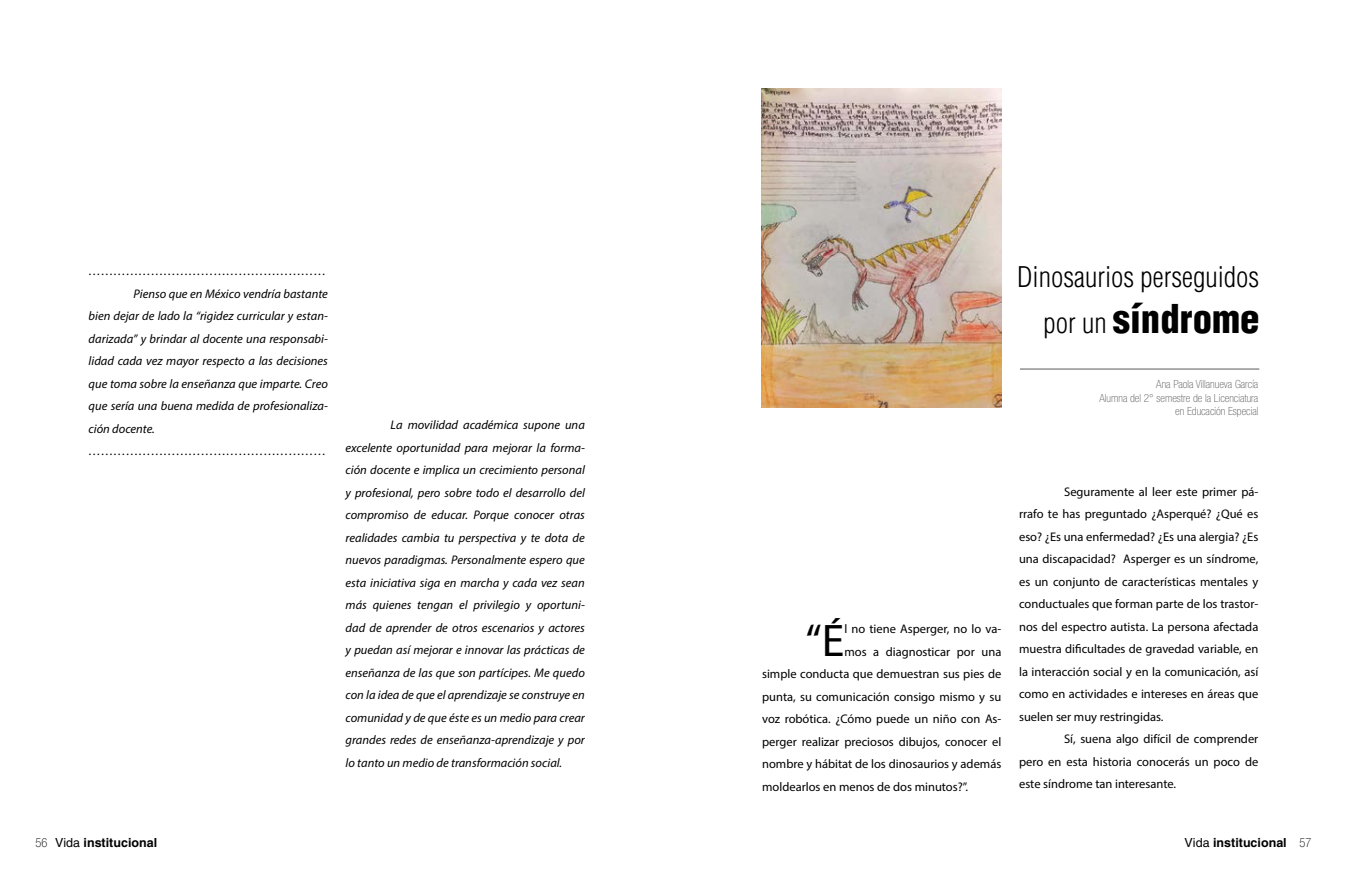
<style>
.page{position:relative;width:1347px;height:886px;background:#fff}
.page>*{position:absolute;margin:0;border:0;box-sizing:border-box;transform-origin:0 0}
.t1{font:45.88px "Myriad Pro";color:#000}
.t2{font:900 condensed 38.75px "Helvetica";color:#000}
.t3{font:300 condensed 27.75px "Helvetica";color:#000}
.t4{font:italic 12.5px/22.5px "Myriad Pro";color:#000;text-align:justify}
.t5{font:12.5px/22.5px "Myriad Pro";color:#000;text-align:justify}
.t6{font:700 12.5px "Helvetica CE";color:#000}
.t7{font:100 condensed 11.25px/13.5px "Helvetica Neue LT Std";color:#58595b;text-align:right}
.s1{font-weight:300;font-size:27.75px}
.s2{font-family:"Helvetica Neue LT Std";font-weight:100;font-stretch:condensed}
.s3{font-family:"Helvetica";font-weight:400}
</style>
<div class="page">
<hr style="left:1020px;top:369px;width:239px;height:1px;background:#58595b">
<img style="left:761px;top:89px;width:240px;height:318px">
<p class="t4" style="left:89px;top:259px;width:239px">…………………………………………………</p>
<p class="t4" style="left:134px;top:282px;width:196px">Pienso que en México vendría bastante</p>
<p class="t4" style="left:89px;top:304px;width:241px">bien dejar de lado la “rigidez curricular y estan-</p>
<p class="t4" style="left:89px;top:327px;width:241px">darizada” y brindar al docente una responsabi-</p>
<p class="t4" style="left:89px;top:349px;width:241px">lidad cada vez mayor respecto a las decisiones</p>
<p class="t4" style="left:89px;top:372px;width:241px">que toma sobre la enseñanza que imparte. Creo</p>
<p class="t4" style="left:89px;top:394px;width:241px">que sería una buena medida de profesionaliza-</p>
<p class="t4" style="left:89px;top:417px;width:68px">ción docente.</p>
<p class="t4" style="left:89px;top:439px;width:239px">…………………………………………………</p>
<p class="t4" style="left:345px;top:414px;width:241px;text-indent:45px">La movilidad académica supone una excelente oportunidad para mejorar la forma&shy;ción docente e implica un crecimiento personal y profesional, pero sobre todo el desarrollo del compromiso de educar. Porque conocer otras realidades cambia tu perspectiva y te dota de nuevos paradigmas. Personalmente espero que esta iniciativa siga en marcha y cada vez sean más quienes tengan el privilegio y oportuni&shy;dad de aprender de otros escenarios y actores y puedan así mejorar e innovar las prácticas de enseñanza de las que son partícipes. Me quedo con la idea de que el aprendizaje se construye en comunidad y de que éste es un medio para crear grandes redes de enseñanza-aprendizaje y por lo tanto un medio de transformación social.</p>
<h3 class="t3" style="left:1017px;top:259px;width:244px">Dinosaurios perseguidos</h3>
<h2 class="t2" style="left:1043px;top:294px;width:217px"><span class="s1">por un</span> síndrome</h2>
<p class="t7" style="left:1099px;top:377px;width:160px">Ana Paola Villanueva García<br>Alumna del 2° semestre de la Licenciatura en Educación Especial</p>
<h1 class="t1" style="left:805px;top:612px;width:40px">“É</h1>
<p class="t5" style="left:844px;top:617px;width:158px">l no tiene Asperger, no lo va-</p>
<p class="t5" style="left:844px;top:640px;width:158px">mos a diagnosticar por una</p>
<p class="t5" style="left:762px;top:662px;width:241px">simple conducta que demuestran sus pies de</p>
<p class="t5" style="left:762px;top:685px;width:241px">punta, su comunicación consigo mismo y su</p>
<p class="t5" style="left:762px;top:707px;width:241px">voz robótica. ¿Cómo puede un niño con As-</p>
<p class="t5" style="left:762px;top:730px;width:241px">perger realizar preciosos dibujos, conocer el</p>
<p class="t5" style="left:762px;top:752px;width:241px">nombre y hábitat de los dinosaurios y además</p>
<p class="t5" style="left:762px;top:775px;width:207px">moldearlos en menos de dos minutos?”.</p>
<p class="t5" style="left:1019px;top:480px;width:241px;text-indent:45px">Seguramente al leer este primer pá&shy;rrafo te has preguntado ¿Asperqué? ¿Qué es eso? ¿Es una enfermedad? ¿Es una alergia? ¿Es una discapacidad? Asperger es un síndrome, es un conjunto de características mentales y conductuales que forman parte de los trastor&shy;nos del espectro autista. La persona afectada muestra dificultades de gravedad variable, en la interacción social y en la comunicación, así como en actividades e intereses en áreas que suelen ser muy restringidas.</p>
<p class="t5" style="left:1019px;top:728px;width:241px;text-indent:45px">Sí, suena algo difícil de comprender pero en esta historia conocerás un poco de este síndrome tan interesante.</p>
<p class="t6" style="left:35px;top:835px;width:123px"><span class="s2">56</span> <span class="s3">Vida</span> institucional</p>
<p class="t6" style="left:1184px;top:835px;width:128px"><span class="s3">Vida</span> institucional <span class="s2">57</span></p>
</div>
